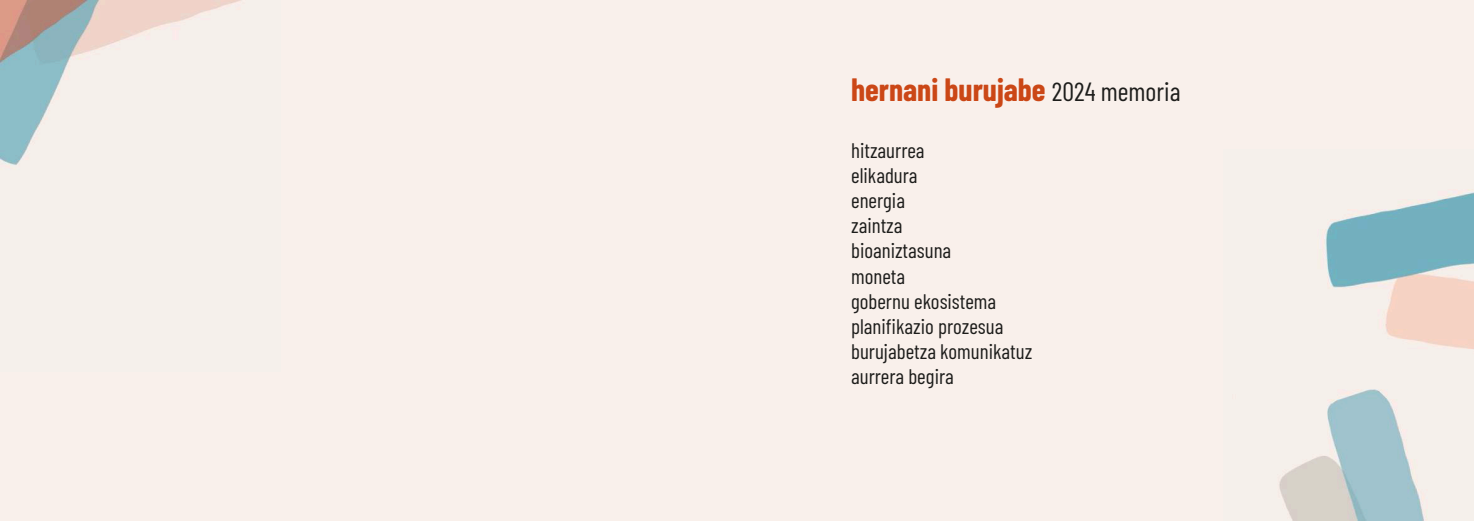
<style>
.page{position:relative;width:1474px;height:521px;background:#fff}
.page>*{position:absolute;margin:0;border:0;box-sizing:border-box;transform-origin:0 0}
.t1{font:700 31.5px "Barlow Condensed";color:#cb4716}
.t2{font:26.25px "Barlow Condensed";color:#1d1d1b}
.t3{font:21px "Barlow Condensed";color:#1d1d1b}
</style>
<div class="page">
<div style="left:0;top:0;width:1473px;height:521px;background:#f9f0eb"></div>
<img style="left:0;top:1px;width:280px;height:371px">
<img style="left:1223px;top:149px;width:250px;height:372px">
<p class="t1" style="left:851px;top:69px;width:196px">hernani burujabe</p>
<p class="t2" style="left:1051px;top:75px;width:130px">2024 memoria</p>
<p class="t3" style="left:851px;top:136px;width:75px">hitzaurrea</p>
<p class="t3" style="left:851px;top:162px;width:68px">elikadura</p>
<p class="t3" style="left:851px;top:187px;width:55px">energia</p>
<p class="t3" style="left:851px;top:212px;width:53px">zaintza</p>
<p class="t3" style="left:851px;top:237px;width:102px">bioaniztasuna</p>
<p class="t3" style="left:851px;top:262px;width:55px">moneta</p>
<p class="t3" style="left:851px;top:288px;width:147px">gobernu ekosistema</p>
<p class="t3" style="left:851px;top:313px;width:154px">planifikazio prozesua</p>
<p class="t3" style="left:851px;top:338px;width:183px">burujabetza komunikatuz</p>
<p class="t3" style="left:851px;top:363px;width:104px">aurrera begira</p>
</div>
